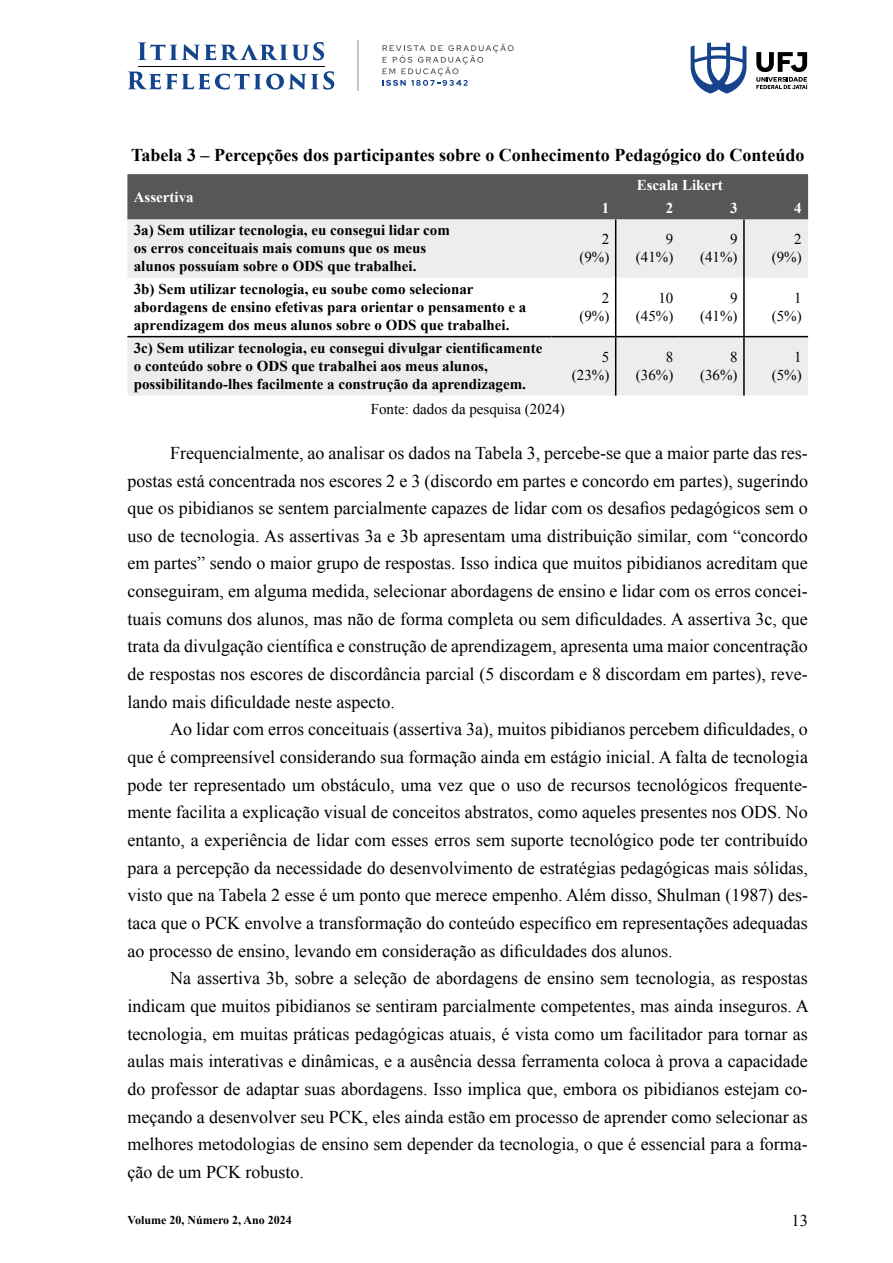
<style>
.page{position:relative;width:893px;height:1263px;background:#fff}
.page>*{position:absolute;margin:0;border:0;box-sizing:border-box;transform-origin:0 0}
.t1{font:18px/27.6px "Times New Roman";color:#000;text-align:justify}
.t2{font:700 18px "Times New Roman";color:#000}
.t3{font:16.5px "Times New Roman";color:#000}
.t4{font:700 15px/18px "Times New Roman";color:#000}
.t5{font:15px/18px "Times New Roman";color:#000;text-align:right}
.t6{font:700 15px "Times New Roman";color:#fff}
.t7{font:700 12px "Times New Roman";color:#000}
</style>
<div class="page">
<svg style="left:382px;top:44px;width:132px;height:42px"></svg>
<hr style="left:357px;top:40px;width:2px;height:51px;background:#b3b3b3">
<svg style="left:128px;top:71px;width:206px;height:19px"></svg>
<hr style="left:138px;top:67px;width:186px;height:1px;background:#000">
<svg style="left:138px;top:42px;width:186px;height:18px"></svg>
<svg style="left:756px;top:52px;width:52px;height:37px"></svg>
<svg style="left:691px;top:43px;width:55px;height:51px"></svg>
<div style="left:127px;top:174px;width:681px;height:46px;background:#575756"></div>
<svg style="left:127px;top:220px;width:681px;height:176px;fill:#ededed"></svg>
<hr style="left:615px;top:220px;width:1px;height:58px;background:#000">
<hr style="left:743px;top:220px;width:2px;height:58px;background:#000">
<hr style="left:615px;top:278px;width:1px;height:58px;background:#000">
<hr style="left:743px;top:278px;width:2px;height:58px;background:#000">
<hr style="left:127px;top:336px;width:425px;height:1px;background:#000">
<hr style="left:552px;top:336px;width:64px;height:1px;background:#000">
<hr style="left:616px;top:336px;width:64px;height:1px;background:#000">
<hr style="left:615px;top:337px;width:1px;height:59px;background:#000">
<hr style="left:680px;top:336px;width:64px;height:1px;background:#000">
<hr style="left:744px;top:336px;width:64px;height:1px;background:#000">
<hr style="left:743px;top:337px;width:2px;height:59px;background:#000">
<p class="t2" style="left:131px;top:142px;width:675px">Tabela 3 – Percepções dos participantes sobre o Conhecimento Pedagógico do Conteúdo</p>
<p class="t6" style="left:134px;top:186px;width:61px">Assertiva</p>
<p class="t6" style="left:637px;top:175px;width:88px">Escala Likert</p>
<p class="t6" style="left:602px;top:198px;width:9px">1</p>
<p class="t6" style="left:666px;top:198px;width:9px">2</p>
<p class="t6" style="left:730px;top:198px;width:9px">3</p>
<p class="t6" style="left:794px;top:198px;width:9px">4</p>
<p class="t4" style="left:134px;top:221px;width:318px">3a) Sem utilizar tecnologia, eu consegui lidar com os erros conceituais mais comuns que os meus alunos possuíam sobre o ODS que trabalhei.</p>
<p class="t5" style="left:579px;top:230px;width:31px">2 (9%)</p>
<p class="t5" style="left:636px;top:230px;width:39px">9 (41%)</p>
<p class="t5" style="left:700px;top:230px;width:39px">9 (41%)</p>
<p class="t5" style="left:772px;top:230px;width:31px">2 (9%)</p>
<p class="t4" style="left:134px;top:280px;width:394px">3b) Sem utilizar tecnologia, eu soube como selecionar abordagens de ensino efetivas para orientar o pensamento e a aprendizagem dos meus alunos sobre o ODS que trabalhei.</p>
<p class="t5" style="left:579px;top:289px;width:31px">2 (9%)</p>
<p class="t5" style="left:636px;top:289px;width:39px">10 (45%)</p>
<p class="t5" style="left:700px;top:289px;width:39px">9 (41%)</p>
<p class="t5" style="left:772px;top:289px;width:31px">1 (5%)</p>
<p class="t4" style="left:134px;top:339px;width:410px">3c) Sem utilizar tecnologia, eu consegui divulgar cientificamente o conteúdo sobre o ODS que trabalhei aos meus alunos, possibilitando-lhes facilmente a construção da aprendizagem.</p>
<p class="t5" style="left:572px;top:348px;width:39px">5 (23%)</p>
<p class="t5" style="left:636px;top:348px;width:39px">8 (36%)</p>
<p class="t5" style="left:700px;top:348px;width:39px">8 (36%)</p>
<p class="t5" style="left:772px;top:348px;width:31px">1 (5%)</p>
<p class="t5" style="left:371px;top:400px;width:196px">Fonte: dados da pesquisa (2024)</p>
<p class="t1" style="left:128px;top:439px;width:682px;text-indent:43px">Frequencialmente, ao analisar os dados na Tabela 3, percebe-se que a maior parte das res&shy;postas está concentrada nos escores 2 e 3 (discordo em partes e concordo em partes), sugerindo que os pibidianos se sentem parcialmente capazes de lidar com os desafios pedagógicos sem o uso de tecnologia. As assertivas 3a e 3b apresentam uma distribuição similar, com “concordo em partes” sendo o maior grupo de respostas. Isso indica que muitos pibidianos acreditam que conseguiram, em alguma medida, selecionar abordagens de ensino e lidar com os erros concei&shy;tuais comuns dos alunos, mas não de forma completa ou sem dificuldades. A assertiva 3c, que trata da divulgação científica e construção de aprendizagem, apresenta uma maior concentração de respostas nos escores de discordância parcial (5 discordam e 8 discordam em partes), reve&shy;lando mais dificuldade neste aspecto.</p>
<p class="t1" style="left:128px;top:715px;width:682px;text-indent:43px">Ao lidar com erros conceituais (assertiva 3a), muitos pibidianos percebem dificuldades, o que é compreensível considerando sua formação ainda em estágio inicial. A falta de tecnologia pode ter representado um obstáculo, uma vez que o uso de recursos tecnológicos frequente&shy;mente facilita a explicação visual de conceitos abstratos, como aqueles presentes nos ODS. No entanto, a experiência de lidar com esses erros sem suporte tecnológico pode ter contribuído para a percepção da necessidade do desenvolvimento de estratégias pedagógicas mais sólidas, visto que na Tabela 2 esse é um ponto que merece empenho. Além disso, Shulman (1987) des&shy;taca que o PCK envolve a transformação do conteúdo específico em representações adequadas ao processo de ensino, levando em consideração as dificuldades dos alunos.</p>
<p class="t1" style="left:128px;top:964px;width:683px;text-indent:43px">Na assertiva 3b, sobre a seleção de abordagens de ensino sem tecnologia, as respostas indicam que muitos pibidianos se sentiram parcialmente competentes, mas ainda inseguros. A tecnologia, em muitas práticas pedagógicas atuais, é vista como um facilitador para tornar as aulas mais interativas e dinâmicas, e a ausência dessa ferramenta coloca à prova a capacidade do professor de adaptar suas abordagens. Isso implica que, embora os pibidianos estejam co&shy;meçando a desenvolver seu PCK, eles ainda estão em processo de aprender como selecionar as melhores metodologias de ensino sem depender da tecnologia, o que é essencial para a forma&shy;ção de um PCK robusto.</p>
<p class="t7" style="left:128px;top:1212px;width:166px">Volume 20, Número 2, Ano 2024</p>
<p class="t3" style="left:791px;top:1209px;width:18px">13</p>
</div>
